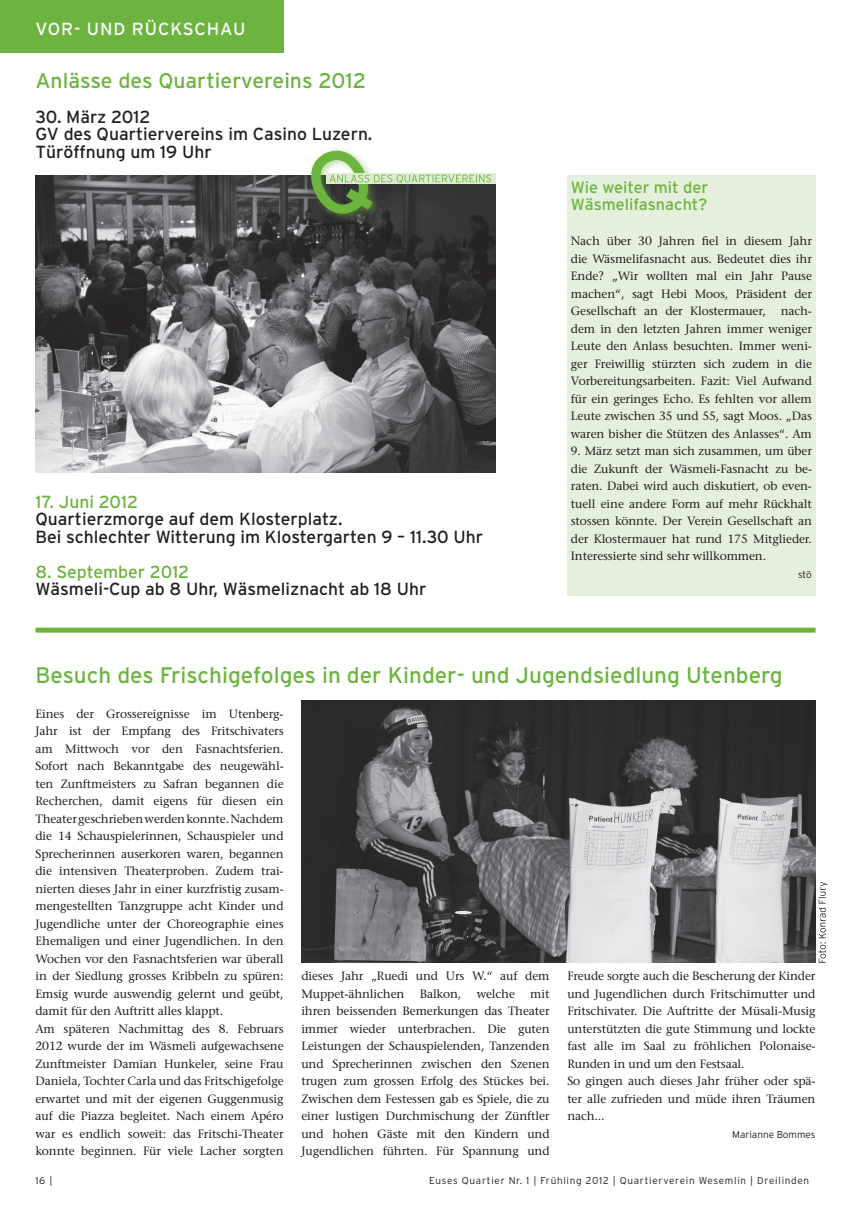
<style>
.page{position:relative;width:851px;height:1205px;background:#fff}
.page>*{position:absolute;margin:0;border:0;box-sizing:border-box;transform-origin:0 0}
.t1{font:22.5px "Interstate";color:#6cb43f}
.t2{font:21.25px "Interstate";color:#6cb43f}
.t3{font:17.5px/17.5px "Interstate";color:#231f20}
.t4{font:17.5px "Interstate";color:#6cb43f}
.t5{font:17.5px "Interstate";letter-spacing:.05em;color:#fff}
.t6{font:16.25px/17.5px "Interstate";color:#6cb43f}
.t7{font:500 12px/17.5px "Stone Serif Std";letter-spacing:-.01em;color:#231f20}
.t8{font:300 10px "Interstate";letter-spacing:.07em;color:#231f20}
.t9{font:300 10px "Interstate";color:#231f20}
</style>
<div class="page">
<div style="left:567px;top:175px;width:248px;height:420px;background:#e5f0dc"></div>
<div style="left:0;top:0;width:283px;height:53px;background:#6cb43f"></div>
<img style="left:35px;top:175px;width:460px;height:298px">
<div style="left:307px;top:147px;width:74px;height:76px;background:#6cb43f;opacity:.5"></div>
<div style="left:326px;top:173px;width:169px;height:11px;background:#ddebd1"></div>
<svg style="left:307px;top:147px;width:184px;height:71px"></svg>
<img style="left:301px;top:700px;width:514px;height:263px">
<svg style="left:818px;top:882px;width:9px;height:81px"></svg>
<div style="left:35px;top:628px;width:780px;height:5px;background:#6cb43f"></div>
<h3 class="t5" style="left:35px;top:19px;width:211px">Vor- und Rückschau</h3>
<h2 class="t2" style="left:35px;top:68px;width:332px">Anlässe des Quartiervereins 2012</h2>
<h3 class="t3" style="left:35px;top:107px;width:338px">30. März 2012<br>GV des Quartiervereins im Casino Luzern.<br>Türöffnung um 19 Uhr</h3>
<h3 class="t4" style="left:35px;top:492px;width:104px">17. Juni 2012</h3>
<h3 class="t3" style="left:35px;top:510px;width:449px">Quartierzmorge auf dem Klosterplatz.<br>Bei schlechter Witterung im Klostergarten 9 – 11.30 U hr</h3>
<h3 class="t4" style="left:35px;top:562px;width:155px">8. September 2012</h3>
<h3 class="t3" style="left:35px;top:580px;width:392px">Wäsmeli-Cup ab 8 U hr, Wäsmeliznacht ab 18 U hr</h3>
<h3 class="t6" style="left:570px;top:178px;width:139px">Wie weiter mit der<br>Wäsmelifasnacht?</h3>
<p class="t7" style="left:570px;top:232px;width:242px;text-align:justify">Nach über 30 Jahren fiel in diesem Jahr die Wäsmelifasnacht aus. Bedeutet dies ihr Ende? „Wir wollten mal ein Jahr Pause machen“, sagt Hebi Moos, Präsident der Gesellschaft an der Klostermauer, nach&shy;dem in den letzten Jahren immer weniger Leute den Anlass besuchten. Immer weni&shy;ger Freiwillig stürzten sich zudem in die Vorbereitungsarbeiten. Fazit: Viel Aufwand für ein geringes Echo. Es fehlten vor allem Leute zwischen 35 und 55, sagt Moos. „Das waren bisher die Stützen des Anlasses“. Am</p>
<p class="t7" style="left:570px;top:442px;width:242px;text-align:justify">9. März setzt man sich zusammen, um über die Zukunft der Wäsmeli-Fasnacht zu be&shy;raten. Dabei wird auch diskutiert, ob even&shy;tuell eine andere Form auf mehr Rückhalt stossen könnte. Der Verein Gesellschaft an der Klostermauer hat rund 175 Mitglieder.<br>Interessierte sind sehr willkommen.</p>
<p class="t8" style="left:797px;top:568px;width:15px">stö</p>
<h1 class="t1" style="left:35px;top:662px;width:748px">Besuch des Frischigefolges in der Kinder- und Jugendsiedlung Utenberg</h1>
<p class="t7" style="left:35px;top:705px;width:250px">Eines der Grossereignisse im Utenberg-Jahr ist der Empfang des Fritschivaters am Mittwoch vor den Fasnachtsferien.<br>Sofort nach Bekanntgabe des neugewähl&shy;ten Zunftmeisters zu Safran begannen die Recherchen, damit eigens für diesen ein Theater geschrieben werden konnte. Nachdem die 14 Schauspielerinnen, Schauspieler und Sprecherinnen auserkoren waren, begannen die intensiven Theaterproben. Zudem trai&shy;nierten dieses Jahr in einer kurzfristig zusam&shy;mengestellten Tanzgruppe acht Kinder und Jugendliche unter der Choreographie eines Ehemaligen und einer Jugendlichen. In den Wochen vor den Fasnachtsferien war überall in der Siedlung grosses Kribbeln zu spüren:<br>Emsig wurde auswendig gelernt und geübt, damit für den Auftritt alles klappt.<br>Am späteren Nachmittag des 8. Februars 2012 wurde der im Wäsmeli aufgewachsene Zunftmeister Damian Hunkeler, seine Frau Daniela, Tochter Carla und das Fritschigefolge erwartet und mit der eigenen Guggenmusig auf die Piazza begleitet. Nach einem Apéro war es endlich soweit: das Fritschi-Theater konnte beginnen. Für viele Lacher sorgten</p>
<p class="t7" style="left:301px;top:967px;width:250px">dieses Jahr „Ruedi und Urs W.“ auf dem<br>Muppet-ähnlichen</p>
<p class="t7" style="left:419px;top:985px;width:43px">Balkon,</p>
<p class="t7" style="left:476px;top:985px;width:40px">welche</p>
<p class="t7" style="left:301px;top:985px;width:250px;text-align:justify;text-indent:229px">mit ihren beissenden Bemerkungen das Theater immer wieder unterbrachen. Die guten Leistungen der Schauspielenden, Tanzenden und Sprecherinnen zwischen den Szenen trugen zum grossen Erfolg des Stückes bei.<br>Zwischen dem Festessen gab es Spiele, die zu einer lustigen Durchmischung der Zünftler und hohen Gäste mit den Kindern und Jugendlichen führten. Für Spannung und</p>
<p class="t7" style="left:567px;top:967px;width:250px">Freude sorgte auch die Bescherung der Kinder und Jugendlichen durch Fritschimutter und Fritschivater. Die Auftritte der Müsali-Musig unterstützten die gute Stimmung und lockte fast alle im Saal zu fröhlichen Polonaise-Runden in und um den Festsaal.<br>So gingen auch dieses Jahr früher oder spä&shy;ter alle zufrieden und müde ihren Träumen nach...</p>
<p class="t9" style="left:732px;top:1128px;width:85px">Marianne Bommes</p>
<p class="t8" style="left:35px;top:1175px;width:19px">16 |</p>
<p class="t8" style="left:429px;top:1175px;width:382px">Euses Quartier Nr. 1 | Frühling 2012 | Quartierverein Wesemlin | Dreilinden</p>
</div>
